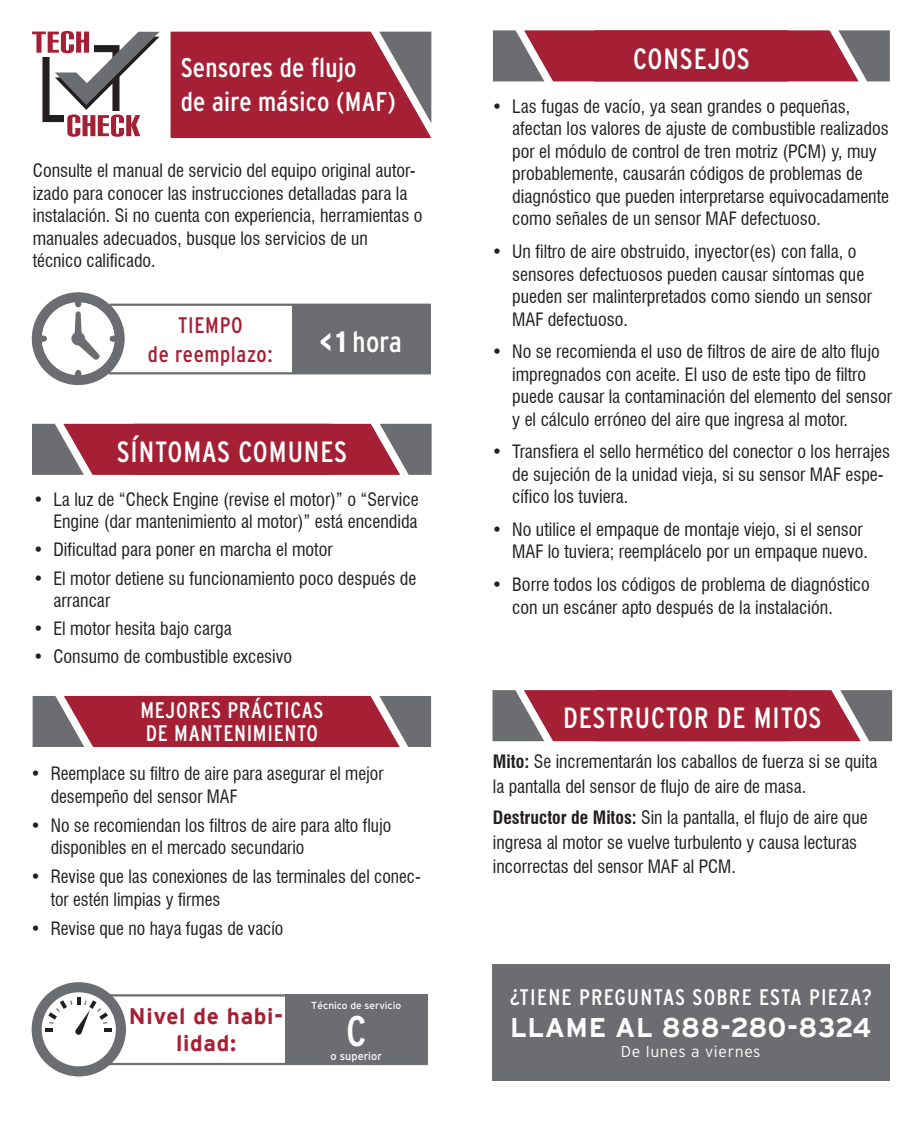
<style>
.page{position:relative;width:921px;height:1134px;background:#fff}
.page>*{position:absolute;margin:0;border:0;box-sizing:border-box;transform-origin:0 0}
.t1{font:condensed 42.75px "Interstate";color:#fff}
.t2{font:condensed 29.25px "Interstate";letter-spacing:.03em;color:#fff}
.t3{font:condensed 27px/33.8px "Interstate";letter-spacing:.01em;color:#fff}
.t4{font:700 27px "Interstate";letter-spacing:.02em;color:#fff}
.t5{font:condensed 22.5px/22.5px "Interstate";letter-spacing:.03em;color:#fff}
.t6{font:condensed 22.5px "Interstate";letter-spacing:.055em;color:#fff}
.t7{font:condensed 22.5px/29.2px "Interstate";letter-spacing:.03em;color:#a62035;text-align:center}
.t8{font:700 22.5px/27px "Interstate";letter-spacing:.03em;color:#a62035;text-align:center}
.t9{font:condensed 18px/22.5px "Swiss 721 BT";color:#231f20}
.t10{font:300 15.75px "Interstate";letter-spacing:.04em;color:#fff}
.t11{font:11.25px "Interstate";color:#fff}
.t12{font:10.12px "Interstate";color:#fff}
.s1{font-weight:700;font-stretch:normal}
.s2{font-weight:700}
</style>
<div class="page">
<svg style="left:32px;top:31px;width:127px;height:106px"></svg>
<svg style="left:170px;top:32px;width:261px;height:106px;background:#a42e41"></svg>
<div style="left:292px;top:304px;width:138px;height:70px;background:#6c6d70"></div>
<svg style="left:31px;top:292px;width:94px;height:94px"></svg>
<hr style="left:110px;top:304px;width:320px;height:2px;background:#6c6d70">
<hr style="left:109px;top:372px;width:321px;height:2px;background:#6c6d70">
<svg style="left:32px;top:424px;width:399px;height:51px;background:#9f3849"></svg>
<svg style="left:492px;top:690px;width:399px;height:51px;background:#9f3849"></svg>
<svg style="left:492px;top:30px;width:397px;height:51px;background:#9f3949"></svg>
<div style="left:492px;top:965px;width:397px;height:116px;background:#6c6d70"></div>
<hr style="left:109px;top:994px;width:318px;height:3px;background:#6c6d70">
<div style="left:285px;top:995px;width:142px;height:69px;background:#6c6d70"></div>
<div style="left:32px;top:982px;width:94px;height:94px;border:10px solid #6c6d70;border-radius:50%"></div>
<svg style="left:46px;top:997px;width:65px;height:38px"></svg>
<hr style="left:108px;top:1063px;width:319px;height:2px;background:#6c6d70">
<svg style="left:33px;top:696px;width:398px;height:51px;background:#9f3748"></svg>
<p class="t3" style="left:181px;top:51px;width:217px">Sensores de flujo<br>de aire másico (MAF)</p>
<p class="t9" style="left:33px;top:160px;width:391px">Consulte el manual de servicio del equipo original autor&shy;izado para conocer las instrucciones detalladas para la instalación. Si no cuenta con experiencia, herramientas o manuales adecuados, busque los servicios de un<br>técnico calificado.</p>
<p class="t7" style="left:148px;top:310px;width:126px">TIEMPO<br>de reemplazo:</p>
<p class="t2" style="left:319px;top:326px;width:84px"><span class="s1">&lt;1</span> hora</p>
<p class="t2" style="left:117px;top:435px;width:232px">SÍNTOMAS COMUNES</p>
<p class="t9" style="left:33px;top:488px;width:387px;text-align:right">• La luz de “Check Engine (revise el motor)” o “Service<br>Engine (dar mantenimiento al motor)” está encendida</p>
<p class="t9" style="left:33px;top:539px;width:301px">• Dificultad para poner en marcha el motor</p>
<p class="t9" style="left:53px;top:567px;width:364px;text-indent:-20px">• El motor detiene su funcionamiento poco después de arrancar</p>
<p class="t9" style="left:33px;top:617px;width:200px">• El motor hesita bajo carga</p>
<p class="t9" style="left:33px;top:646px;width:260px">• Consumo de combustible excesivo</p>
<p class="t5" style="left:140px;top:699px;width:184px">MEJORES PRÁCTICAS<br>DE MANTENIMIENTO</p>
<p class="t9" style="left:51px;top:763px;width:334px;text-indent:-20px">• Reemplace su filtro de aire para asegurar el mejor desempeño del sensor MAF</p>
<p class="t9" style="left:51px;top:814px;width:342px;text-indent:-20px">• No se recomiendan los filtros de aire para alto flujo disponibles en el mercado secundario</p>
<p class="t9" style="left:51px;top:866px;width:371px;text-indent:-20px">• Revise que las conexiones de las terminales del conec&shy;tor estén limpias y firmes</p>
<p class="t9" style="left:30px;top:917px;width:254px">• Revise que no haya fugas de vacío</p>
<p class="t12" style="left:311px;top:1000px;width:91px">Técnico de servicio</p>
<p class="t8" style="left:129px;top:1003px;width:156px">Nivel de habi&shy;lidad:</p>
<p class="t1" style="left:346px;top:1007px;width:22px">C</p>
<p class="t11" style="left:330px;top:1050px;width:53px">o superior</p>
<p class="t2" style="left:633px;top:42px;width:118px">CONSEJOS</p>
<p class="t9" style="left:512px;top:95px;width:378px;text-indent:-20px">• Las fugas de vacío, ya sean grandes o pequeñas, afectan los valores de ajuste de combustible realizados por el módulo de control de tren motriz (PCM) y, muy probablemente, causarán códigos de problemas de diagnóstico que pueden interpretarse equivocadamente como señales de un sensor MAF defectuoso.</p>
<p class="t9" style="left:512px;top:240px;width:361px;text-indent:-20px">• Un filtro de aire obstruido, inyector(es) con falla, o sensores defectuosos pueden causar síntomas que pueden ser malinterpretados como siendo un sensor MAF defectuoso.</p>
<p class="t9" style="left:512px;top:340px;width:381px;text-indent:-20px">• No se recomienda el uso de filtros de aire de alto flujo impregnados con aceite. El uso de este tipo de filtro puede causar la contaminación del elemento del sensor y el cálculo erróneo del aire que ingresa al motor.</p>
<p class="t9" style="left:512px;top:441px;width:379px;text-indent:-20px">• Transfiera el sello hermético del conector o los herrajes de sujeción de la unidad vieja, si su sensor MAF espe&shy;cífico los tuviera.</p>
<p class="t9" style="left:492px;top:518px;width:377px;text-align:right">• No utilice el empaque de montaje viejo, si el sensor<br>MAF lo tuviera; reemplácelo por un empaque nuevo.</p>
<p class="t9" style="left:512px;top:573px;width:359px;text-indent:-20px">• Borre todos los códigos de problema de diagnóstico con un escáner apto después de la instalación.</p>
<p class="t2" style="left:563px;top:702px;width:260px">DESTRUCTOR DE MITOS</p>
<p class="t9" style="left:492px;top:749px;width:386px;line-height:24.8px"><span class="s2">Mito:</span> Se incrementarán los caballos de fuerza si se quita la pantalla del sensor de flujo de aire de masa.</p>
<p class="t9" style="left:492px;top:805px;width:376px;line-height:24.8px"><span class="s2">Destructor de Mitos:</span> Sin la pantalla, el flujo de aire que ingresa al motor se vuelve turbulento y causa lecturas incorrectas del sensor MAF al PCM.</p>
<p class="t6" style="left:509px;top:985px;width:363px">¿TIENE PREGUNTAS SOBRE ESTA PIEZA?</p>
<p class="t4" style="left:510px;top:1012px;width:362px">LLAME AL 888-280-8324</p>
<p class="t10" style="left:620px;top:1043px;width:141px">De lunes a viernes</p>
</div>
